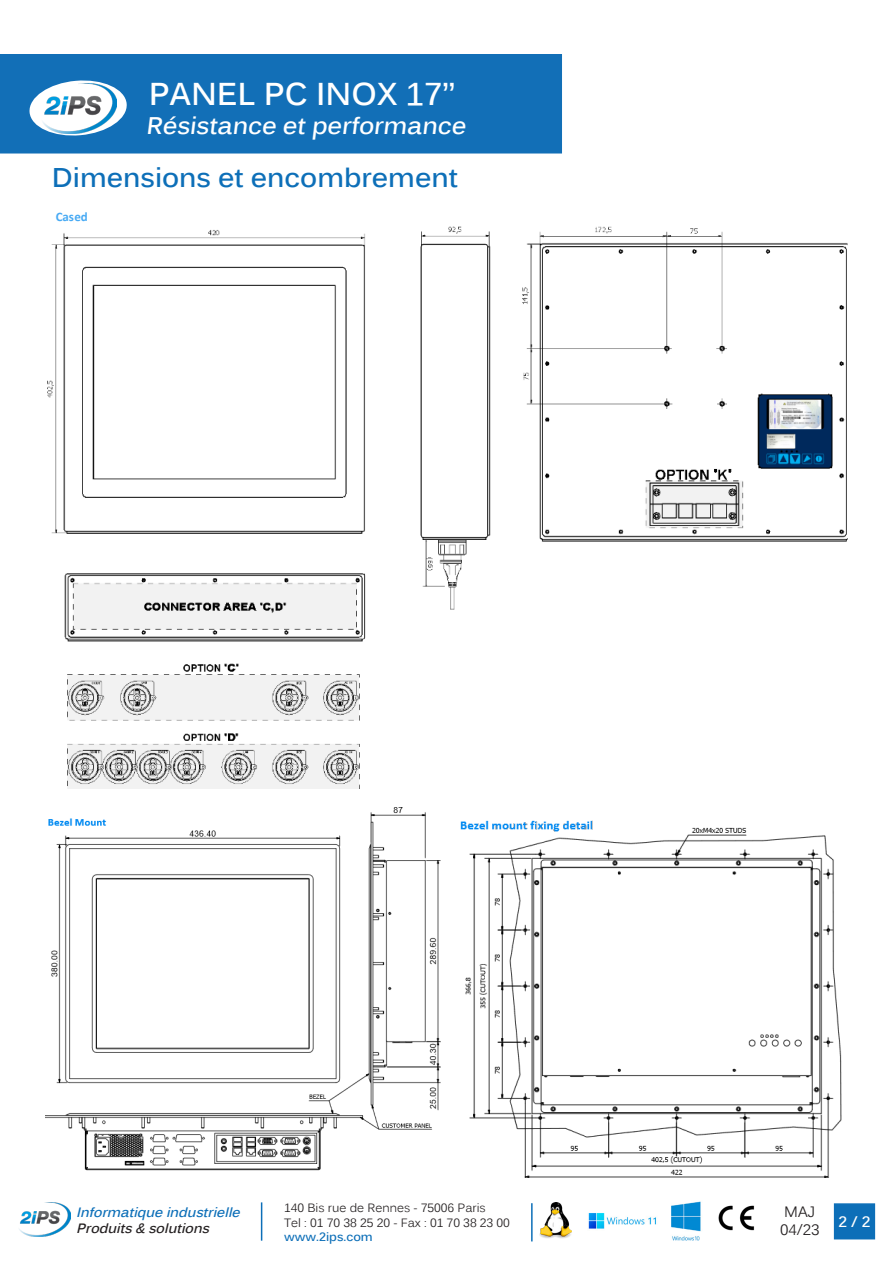
<style>
.page{position:relative;width:893px;height:1263px;background:#fff}
.page>*{position:absolute;margin:0;border:0;box-sizing:border-box;transform-origin:0 0}
.t1{font:700 31.5px "Kalinga";color:#fff}
.t2{font:700 27px "Kalinga";color:#0d6fb8}
.t3{font:700 24px "Kalinga";color:#fff}
.t4{font:15px "Kalinga";color:#231f20}
.t5{font:700 15px "Kalinga";color:#fff}
.t6{font:italic 700 13.5px "Kalinga";color:#0d6fb8}
.t7{font:italic 700 13.5px "Kalinga";color:#231f20}
.t8{font:700 13.05px "Calibri";color:#48aaf4}
.t9{font:12px "Kalinga";color:#231f20}
.t10{font:700 12px "Kalinga";color:#0d6fb8}
</style>
<div class="page">
<img style="left:19px;top:1202px;width:51px;height:34px">
<img style="left:540px;top:1202px;width:32px;height:37px">
<img style="left:718px;top:1205px;width:37px;height:26px">
<hr style="left:261px;top:1202px;width:1px;height:39px;background:#0d6fb8">
<hr style="left:531px;top:1203px;width:2px;height:38px;background:#0d6fb8">
<div style="left:834px;top:1203px;width:41px;height:36px;background:#0d6fb8"></div>
<img style="left:460px;top:820px;width:382px;height:357px">
<img style="left:46px;top:807px;width:395px;height:364px">
<img style="left:47px;top:230px;width:318px;height:304px">
<img style="left:64px;top:573px;width:302px;height:69px">
<img style="left:67px;top:663px;width:293px;height:125px">
<img style="left:522px;top:226px;width:326px;height:316px">
<img style="left:420px;top:226px;width:71px;height:384px">
<div style="left:0;top:54px;width:562px;height:99px;background:#126fb7"></div>
<svg style="left:28px;top:78px;width:100px;height:60px"></svg>
<img style="left:40px;top:84px;width:76px;height:49px">
<img style="left:671px;top:1201px;width:30px;height:40px">
<img style="left:588px;top:1213px;width:68px;height:16px">
<p class="t1" style="left:149px;top:73px;width:308px">PANEL PC INOX 17’’</p>
<p class="t3" style="left:146px;top:110px;width:326px">Résistance et performance</p>
<p class="t2" style="left:52px;top:160px;width:408px">Dimensions et encombrement</p>
<p class="t8" style="left:56px;top:208px;width:33px">Cased</p>
<p class="t6" style="left:76px;top:1203px;width:170px">Informatiqueindustrielle</p>
<p class="t7" style="left:76px;top:1219px;width:139px">Produits&amp; solutions</p>
<p class="t9" style="left:284px;top:1200px;width:203px">140 Bis rue de Rennes - 75006 Paris</p>
<p class="t9" style="left:284px;top:1215px;width:227px">Tel : 01 70 38 25 20 - Fax : 01 70 38 23 00</p>
<p class="t10" style="left:284px;top:1229px;width:90px">www.2ips.com</p>
<p class="t4" style="left:784px;top:1202px;width:33px">MAJ</p>
<p class="t4" style="left:780px;top:1220px;width:41px">04/23</p>
<p class="t5" style="left:838px;top:1212px;width:34px">2 / 2</p>
</div>
